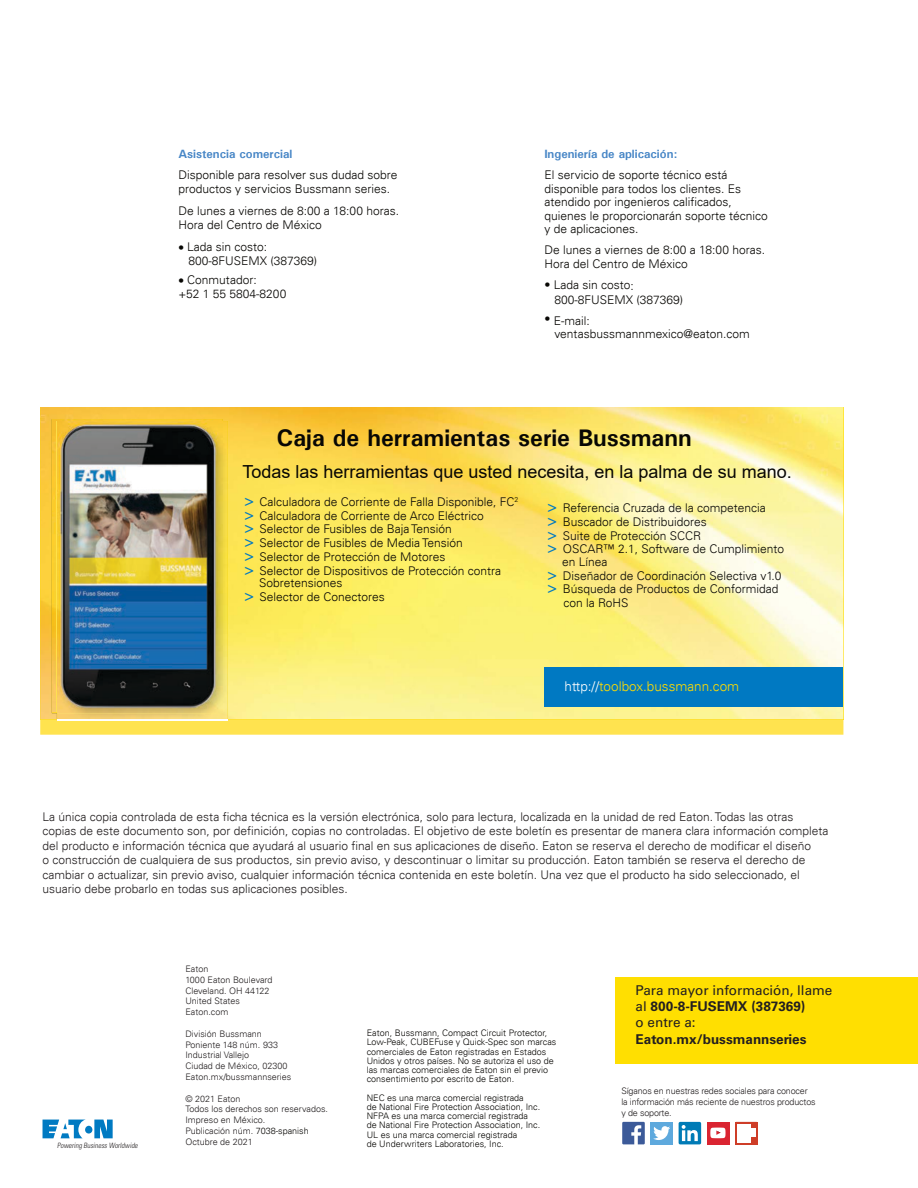
<style>
.page{position:relative;width:918px;height:1188px;background:#fff}
.page>*{position:absolute;margin:0;border:0;box-sizing:border-box;transform-origin:0 0}
.t1{font:700 24px "Univers";color:#080704}
.t2{font:18px "Arial";color:#080704}
.t3{font:13.5px/16.2px "Univers LT Std";color:#231f20}
.t4{font:300 13.5px "Univers LT";color:#ffdc01}
.t5{font:700 13.5px "Univers LT Std";color:#231f20}
.t6{font:300 12px/13.5px "Univers LT";color:#080704}
.t7{font:300 12px/14.4px "Univers LT";color:#231f20}
.t8{font:700 12px "Univers";color:#4786c6}
.t9{font:300 9px/9.3px "Univers LT";color:#080704}
.t10{font:300 9px/10.8px "Univers LT";color:#231f20}
.t11{font:300 9px/10.8px "Univers LT";letter-spacing:-.02em;color:#231f20}
.t12{font:italic 300 condensed 7.35px "Univers LT Std";color:#231f20}
.s1{font-family:"Univers";font-weight:700;font-size:13.5px;color:#0079c2}
.s2{color:#fff}
.s3{color:#080704}
.s4{font-weight:700}
</style>
<div class="page">
<svg style="left:43px;top:1120px;width:70px;height:18px"></svg>
<div style="left:707px;top:1122px;width:22px;height:22px;background:#da2431"></div>
<div style="left:650px;top:1122px;width:23px;height:22px;background:#5ea9dd"></div>
<svg style="left:622px;top:1122px;width:23px;height:22px"></svg>
<svg style="left:653px;top:1126px;width:17px;height:14px"></svg>
<div style="left:679px;top:1122px;width:22px;height:22px;background:linear-gradient(to right,#077eb8,#007ab5);border-radius:2px"></div>
<svg style="left:682px;top:1125px;width:16px;height:16px"></svg>
<svg style="left:735px;top:1122px;width:23px;height:22px"></svg>
<svg style="left:751px;top:1129px;width:4px;height:8px"></svg>
<img style="left:738px;top:1124px;width:13px;height:18px">
<svg style="left:710px;top:1128px;width:16px;height:10px"></svg>
<div style="left:616px;top:978px;width:302px;height:86px;background:#ffdf01"></div>
<img style="left:40px;top:407px;width:803px;height:312px">
<div style="left:40px;top:720px;width:803px;height:15px;background:#ffe34f"></div>
<img style="left:57px;top:421px;width:171px;height:300px">
<img style="left:52px;top:419px;width:171px;height:293px">
<img style="left:57px;top:421px;width:166px;height:291px">
<div style="left:544px;top:667px;width:299px;height:40px;background:#0079c2"></div>
<p class="t8" style="left:178px;top:150px;width:115px">Asistencia comercial</p>
<p class="t6" style="left:178px;top:169px;width:221px">Disponible para resolver sus dudad sobre productos y servicios Bussmann series.</p>
<p class="t6" style="left:178px;top:205px;width:222px">De lunes a viernes de 8:00 a 18:00 horas.<br>Hora del Centro de México</p>
<p class="t6" style="left:187px;top:241px;width:132px">Lada sin costo:<br>800-8FUSEMX (387369)</p>
<p class="t6" style="left:178px;top:274px;width:110px;text-indent:9px">Conmutador:<br>+52 1 55 5804-8200</p>
<p class="t8" style="left:544px;top:150px;width:135px">Ingeniería de aplicación:</p>
<p class="t6" style="left:544px;top:169px;width:225px">El servicio de soporte técnico está disponible para todos los clientes. Es atendido por ingenieros calificados, quienes le proporcionarán soporte técnico y de aplicaciones.</p>
<p class="t6" style="left:544px;top:244px;width:222px">De lunes a viernes de 8:00 a 18:00 horas.<br>Hora del Centro de México</p>
<p class="t6" style="left:554px;top:278px;width:130px;line-height:15px;text-indent:-10px">• Lada sin costo:<br>800-8FUSEMX (387369)</p>
<p class="t6" style="left:554px;top:315px;width:197px;text-indent:-10px">• E-mail: ventasbussmannmexico@eaton.com</p>
<h1 class="t1" style="left:277px;top:430px;width:417px">Caja de herramientas serie Bussmann</h1>
<h2 class="t2" style="left:242px;top:465px;width:551px">Todas las herramientas que usted necesita, en la palma de su mano.</h2>
<p class="t6" style="left:242px;top:496px;width:278px"><span class="s1">&gt;</span> Calculadora de Corriente de Falla Disponible, FC<sup>2 </sup><span class="s1">&gt;</span> Calculadora de Corriente de Arco Eléctrico<br><span class="s1">&gt;</span> Selector de Fusibles de Baja Tensión<br><span class="s1">&gt;</span> Selector de Fusibles de Media Tensión<br><span class="s1">&gt;</span> Selector de Protección de Motores<br><span class="s1">&gt;</span> Selector de Dispositivos de Protección contra</p>
<p class="t6" style="left:242px;top:577px;width:144px;text-indent:17px">Sobretensiones<br><span class="s1">&gt;</span> Selector de Conectores</p>
<p class="t6" style="left:546px;top:502px;width:240px"><span class="s1">&gt;</span> Referencia Cruzada de la competencia<br><span class="s1">&gt;</span> Buscador de Distribuidores<br><span class="s1">&gt;</span> Suite de Protección SCCR<br><span class="s1">&gt;</span> OSCAR™ 2.1, Software de Cumplimiento</p>
<p class="t6" style="left:562px;top:556px;width:47px">en Línea</p>
<p class="t6" style="left:546px;top:570px;width:238px"><span class="s1">&gt;</span> Diseñador de Coordinación Selectiva v1.0</p>
<p class="t6" style="left:546px;top:584px;width:234px"><span class="s1">&gt;</span> Búsqueda de Productos de Conformidad</p>
<p class="t6" style="left:563px;top:597px;width:67px">con la RoHS</p>
<p class="t4" style="left:565px;top:681px;width:176px"><span class="s2">http://</span>toolbox.bussmann.com</p>
<p class="t7" style="left:43px;top:811px;width:788px">La única copia controlada de esta ficha técnica es la versión electrónica, solo para lectura, localizada en la unidad de red Eaton. Todas las otras copias de este documento son, por definición, copias no controladas. El objetivo de este boletín es presentar de manera clara información completa del producto e información técnica que ayudará al usuario final en sus aplicaciones de diseño. Eaton se reserva el derecho de modificar el diseño<br>o construcción de cualquiera de sus productos, sin previo aviso, y descontinuar o limitar su producción. Eaton también se reserva el derecho de cambiar o actualizar, sin previo aviso, cualquier información técnica contenida en este boletín. Una vez que el producto ha sido seleccionado, el usuario debe probarlo en todas sus aplicaciones posibles.</p>
<p class="t12" style="left:57px;top:1143px;width:83px">Powering Business Worldwide</p>
<p class="t10" style="left:185px;top:964px;width:89px">Eaton<br>1000 Eaton Boulevard<br>Cleveland. OH 44122<br>United States<br>Eaton.com</p>
<p class="t10" style="left:185px;top:1029px;width:108px">División Bussmann<br>Poniente 148 núm. 933<br>Industrial Vallejo<br>Ciudad de México, 02300<br>Eaton.mx/bussmannseries</p>
<p class="t10" style="left:185px;top:1094px;width:144px">© 2021 Eaton<br>Todos los derechos son reservados.<br>Impreso en México.<br>Publicación núm. <span class="s3">7038-spanish<br></span>Octubre de 2021</p>
<p class="t9" style="left:367px;top:1029px;width:191px">Eaton, Bussmann, Compact Circuit Protector, Low-Peak, CUBEFuse y Quick-Spec son marcas comerciales de Eaton registradas en Estados Unidos y otros países. No se autoriza el uso de las marcas comerciales de Eaton sin el previo consentimiento por escrito de Eaton.</p>
<p class="t9" style="left:367px;top:1094px;width:175px">NEC es una marca comercial registrada<br>de National Fire Protection Association, Inc.<br>NFPA es una marca comercial registrada de National Fire Protection Association, Inc.<br>UL es una marca comercial registrada<br>de Underwriters Laboratories, Inc.</p>
<p class="t3" style="left:636px;top:984px;width:198px">Para mayor información, llame al <span class="s4">800-8-FUSEMX (387369)<br></span>o entre a:</p>
<p class="t5" style="left:636px;top:1034px;width:172px">Eaton.mx/bussmannseries</p>
<p class="t11" style="left:621px;top:1087px;width:196px">Síganos en nuestras redes sociales para conocer la información más reciente de nuestros productos y de soporte.</p>
</div>
